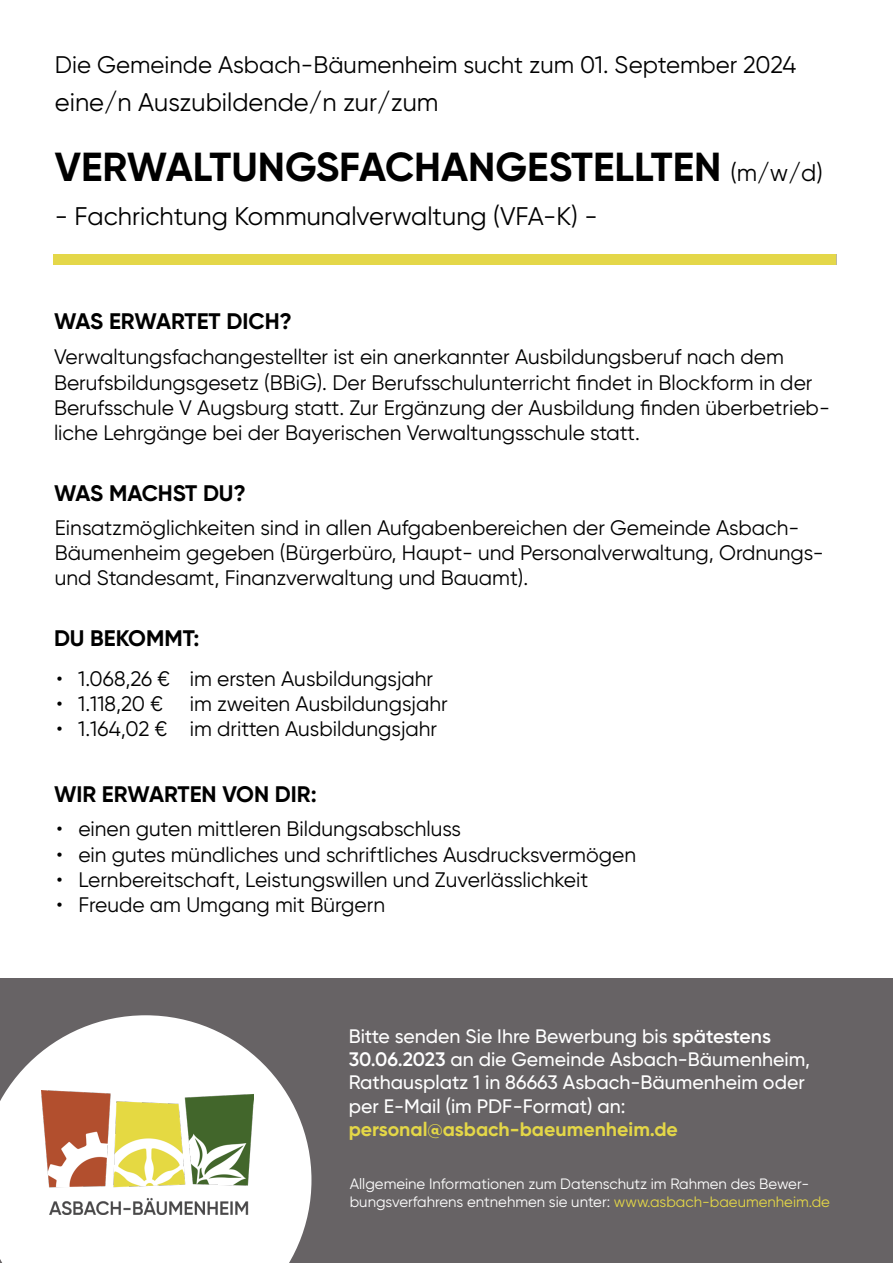
<style>
.page{position:relative;width:893px;height:1263px;background:#fff}
.page>*{position:absolute;margin:0;border:0;box-sizing:border-box;transform-origin:0 0}
.t1{font:700 40.5px "Gilroy";color:#000}
.t2{font:25.5px "Gilroy";color:#000}
.t3{font:24px "Gilroy";color:#000}
.t4{font:700 22.5px "Gilroy";color:#000}
.t5{font:21px/25.2px "Gilroy";color:#000}
.t6{font:500 19.5px/23.4px "Gilroy";color:#fff}
.t7{font:700 19.5px "Gilroy";color:#e4d747}
.t8{font:15px/18px "Gilroy";color:#fff}
.s1{font-weight:400;font-size:24px}
.s2{font-weight:600}
.s3{color:#e4d747}
</style>
<div class="page">
<div style="left:0;top:978px;width:893px;height:285px;background:#676365"></div>
<svg style="left:0;top:1015px;width:311px;height:248px;fill:#fff"></svg>
<img style="left:41px;top:1090px;width:213px;height:124px">
<div style="left:54px;top:255px;width:783px;height:9px;background:#e4d749"></div>
<p class="t3" style="left:55px;top:50px;width:743px">Die Gemeinde Asbach-Bäumenheim sucht zum 01. September 2024</p>
<p class="t2" style="left:55px;top:86px;width:385px">eine/n Auszubildende/n zur/zum</p>
<h1 class="t1" style="left:55px;top:141px;width:769px">VERWALTUNGSFACHANGESTELLTEN <span class="s1">(m/w/d)</span></h1>
<p class="t2" style="left:55px;top:200px;width:544px">- Fachrichtung Kommunalverwaltung (VFA-K) -</p>
<p class="t4" style="left:54px;top:308px;width:240px">WAS ERWARTET DICH?</p>
<p class="t5" style="left:54px;top:344px;width:777px">Verwaltungsfachangestellter ist ein anerkannter Ausbildungsberuf nach dem Berufsbildungsgesetz (BBiG). Der Berufsschulunterricht findet in Blockform in der Berufsschule V Augsburg statt. Zur Ergänzung der Ausbildung finden überbetrieb&shy;liche Lehrgänge bei der Bayerischen Verwaltungsschule statt.</p>
<p class="t4" style="left:54px;top:479px;width:194px">WAS MACHST DU?</p>
<p class="t5" style="left:55px;top:514px;width:770px">Einsatzmöglichkeiten sind in allen Aufgabenbereichen der Gemeinde Asbach-<br>Bäumenheim gegeben (Bürgerbüro, Haupt- und Personalverwaltung, Ordnungs&shy;und Standesamt, Finanzverwaltung und Bauamt).</p>
<p class="t4" style="left:54px;top:624px;width:147px">DU BEKOMMT:</p>
<p class="t5" style="left:57px;top:665px;width:378px">• 1.068,26 € im ersten Ausbildungsjahr</p>
<p class="t5" style="left:57px;top:690px;width:108px">• 1.118,20 €</p>
<p class="t5" style="left:190px;top:690px;width:259px">im zweiten Ausbildungsjahr</p>
<p class="t5" style="left:57px;top:716px;width:382px">• 1.164,02 € im dritten Ausbildungsjahr</p>
<p class="t4" style="left:54px;top:779px;width:264px">WIR ERWARTEN VON DIR:</p>
<p class="t5" style="left:57px;top:816px;width:406px">• einen guten mittleren Bildungsabschluss</p>
<p class="t5" style="left:57px;top:841px;width:581px">• ein gutes mündliches und schriftliches Ausdrucksvermögen</p>
<p class="t5" style="left:57px;top:867px;width:533px">• Lernbereitschaft, Leistungswillen und Zuverlässlichkeit</p>
<p class="t5" style="left:57px;top:892px;width:330px">• Freude am Umgang mit Bürgern</p>
<p class="t6" style="left:349px;top:1024px;width:463px">Bitte senden Sie Ihre Bewerbung bis <span class="s2">spätestens 30.06.2023</span> an die Gemeinde Asbach-Bäumenheim, Rathausplatz 1 in 86663 Asbach-Bäumenheim oder per E-Mail (im PDF-Format) an:</p>
<p class="t7" style="left:349px;top:1117px;width:331px">personal@asbach-baeumenheim.de</p>
<p class="t8" style="left:350px;top:1174px;width:482px">Allgemeine Informationen zum Datenschutz im Rahmen des Bewer&shy;bungsverfahrens entnehmen sie unter: <span class="s3">www.asbach-baeumenheim.de</span></p>
</div>
